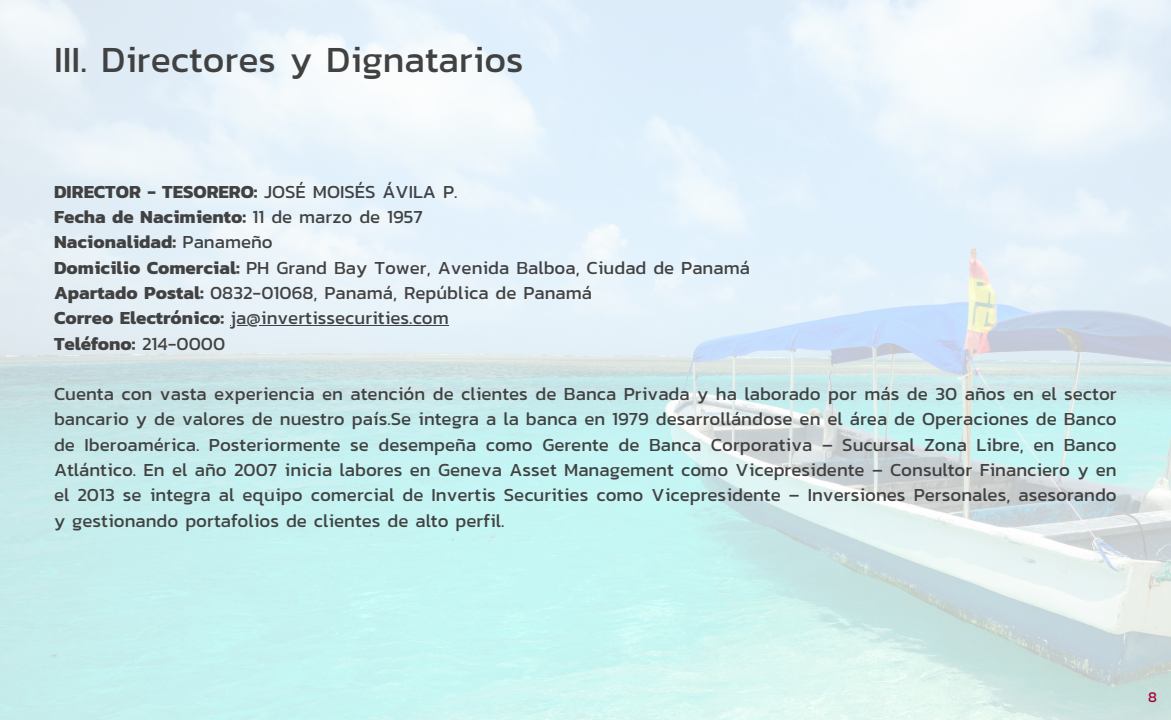
<style>
.page{position:relative;width:1171px;height:720px;background:#fff}
.page>*{position:absolute;margin:0;border:0;box-sizing:border-box;transform-origin:0 0}
.t1{font:37.5px "Kanit";color:#414141}
.t2{font:18.75px/25.2px "Kanit";color:#414141;text-align:justify}
.t3{font:700 18.75px "Kanit";color:#414141}
.t4{font:15px "Kanit";color:#a10234}
.s1{font-weight:400}
.s2{font-weight:700}
</style>
<div class="page">
<img style="left:0;top:0;width:1171px;height:720px">
<hr style="left:231px;top:325px;width:218px;height:1px;background:#414141">
<h1 class="t1" style="left:54px;top:31px;width:471px">III. Directores y Dignatarios</h1>
<p class="t3" style="left:54px;top:177px;width:405px">DIRECTOR - TESORERO: <span class="s1">JOSÉ MOISÉS ÁVILA P.</span></p>
<p class="t3" style="left:54px;top:202px;width:370px">Fecha de Nacimiento: <span class="s1">11 de marzo de 1957</span></p>
<p class="t3" style="left:54px;top:228px;width:220px">Nacionalidad: <span class="s1">Panameño</span></p>
<p class="t2" style="left:54px;top:254px;width:697px"><span class="s2">Domicilio Comercial:</span> PH Grand Bay Tower, Avenida Balboa, Ciudad de Panamá</p>
<p class="t2" style="left:54px;top:280px;width:540px"><span class="s2">Apartado Postal:</span> 0832-01068, Panamá, República de Panamá</p>
<p class="t2" style="left:54px;top:305px;width:396px"><span class="s2">Correo Electrónico:</span> ja@invertissecurities.com</p>
<p class="t3" style="left:54px;top:329px;width:173px">Teléfono: <span class="s1">214-0000</span></p>
<p class="t2" style="left:54px;top:381px;width:1064px">Cuenta con vasta experiencia en atención de clientes de Banca Privada y ha laborado por más de 30 años en el sector</p>
<p class="t2" style="left:54px;top:406px;width:1064px">bancario y de valores de nuestro país.Se integra a la banca en 1979 desarrollándose en el área de Operaciones de Banco de Iberoamérica. Posteriormente se desempeña como Gerente de Banca Corporativa – Sucursal Zona Libre, en Banco Atlántico. En el año 2007 inicia labores en Geneva Asset Management como Vicepresidente – Consultor Financiero y en el 2013 se integra al equipo comercial de Invertis Securities como Vicepresidente – Inversiones Personales, asesorando y gestionando portafolios de clientes de alto perfil.</p>
<p class="t4" style="left:1148px;top:685px;width:10px">8</p>
</div>
